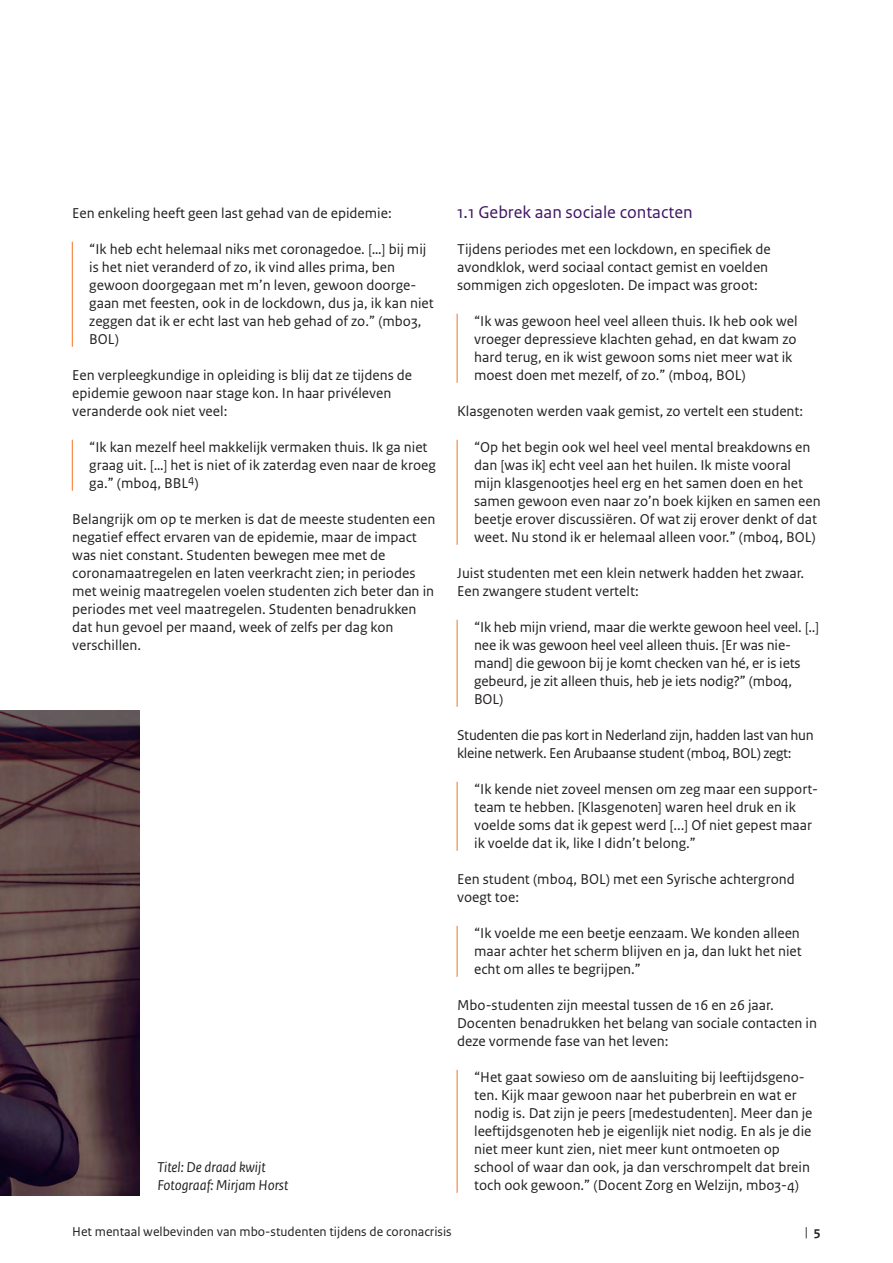
<style>
.page{position:relative;width:893px;height:1263px;background:#fff}
.page>*{position:absolute;margin:0;border:0;box-sizing:border-box;transform-origin:0 0}
._06_RIVM_Alineakop{font:18px "Rijksoverheid Sans Text";color:#401564}
.RIVM_uitspraken{font:15px/18px "Rijksoverheid Sans Text";color:#231f20}
._10_RIVM_Broodtekst{font:15px/18px "Rijksoverheid Sans Text";color:#231f20}
._10_RIVM_Broodtekst-2{font:15px/18px "Rijksoverheid Sans Text";letter-spacing:-.02em;color:#231f20}
._14_RIVM_Fotobijschr{font:italic 15px "Rijksoverheid Sans Text";color:#231f20}
.t1{font:13.5px "Rijksoverheid Sans Text";color:#231f20}
.s1{font-weight:700}
</style>
<div class="page">
<hr style="left:72px;top:242px;width:1px;height:105px;background:#f37421">
<hr style="left:72px;top:440px;width:1px;height:51px;background:#f37421">
<hr style="left:457px;top:314px;width:1px;height:69px;background:#f37421">
<hr style="left:457px;top:440px;width:1px;height:105px;background:#f37421">
<hr style="left:457px;top:620px;width:1px;height:87px;background:#f37421">
<hr style="left:457px;top:782px;width:1px;height:69px;background:#f37421">
<hr style="left:457px;top:926px;width:1px;height:51px;background:#f37421">
<hr style="left:457px;top:1070px;width:1px;height:123px;background:#f37421">
<img style="left:0;top:710px;width:140px;height:485px">
<p class="_10_RIVM_Broodtekst" style="left:72px;top:204px;width:321px">Een enkeling heeft geen last gehad van de epidemie:</p>
<p class="RIVM_uitspraken" style="left:89px;top:240px;width:346px">“Ik heb echt helemaal niks met coronagedoe. […] bij mij is het niet veranderd of zo, ik vind alles prima, ben gewoon doorgegaan met m’n leven, gewoon doorge&shy;gaan met feesten, ook in de lockdown, dus ja, ik kan niet zeggen dat ik er echt last van heb gehad of zo.” (mbo3, BOL)</p>
<p class="_10_RIVM_Broodtekst" style="left:72px;top:366px;width:341px">Een verpleegkundige in opleiding is blij dat ze tijdens de epidemie gewoon naar stage kon. In haar privéleven veranderde ook niet veel:</p>
<p class="RIVM_uitspraken" style="left:89px;top:438px;width:348px">“Ik kan mezelf heel makkelijk vermaken thuis. Ik ga niet graag uit. […] het is niet of ik zaterdag even naar de kroeg ga.” (mbo4, BBL<sup>4</sup>)</p>
<p class="_10_RIVM_Broodtekst" style="left:72px;top:510px;width:365px">Belangrijk om op te merken is dat de meeste studenten een negatief effect ervaren van de epidemie, maar de impact was niet constant. Studenten bewegen mee met de coronamaatregelen en laten veerkracht zien; in periodes met weinig maatregelen voelen studenten zich beter dan in periodes met veel maatregelen. Studenten benadrukken dat hun gevoel per maand, week of zelfs per dag kon verschillen.</p>
<p class="_14_RIVM_Fotobijschr" style="left:157px;top:1159px;width:110px">Titel: De draad kwijt</p>
<p class="_14_RIVM_Fotobijschr" style="left:157px;top:1177px;width:132px">Fotograaf: Mirjam Horst</p>
<p class="_06_RIVM_Alineakop" style="left:457px;top:202px;width:237px">1.1 Gebrek aan sociale contacten</p>
<p class="_10_RIVM_Broodtekst" style="left:457px;top:240px;width:315px">Tijdens periodes met een lockdown, en specifiek de avondklok, werd sociaal contact gemist en voelden sommigen zich opgesloten. De impact was groot:</p>
<p class="RIVM_uitspraken" style="left:474px;top:312px;width:325px">“Ik was gewoon heel veel alleen thuis. Ik heb ook wel vroeger depressieve klachten gehad, en dat kwam zo hard terug, en ik wist gewoon soms niet meer wat ik moest doen met mezelf, of zo.” (mbo4, BOL)</p>
<p class="_10_RIVM_Broodtekst" style="left:457px;top:402px;width:348px">Klasgenoten werden vaak gemist, zo vertelt een student:</p>
<p class="RIVM_uitspraken" style="left:474px;top:438px;width:348px">“Op het begin ook wel heel veel mental breakdowns en dan [was ik] echt veel aan het huilen. Ik miste vooral mijn klasgenootjes heel erg en het samen doen en het samen gewoon even naar zo’n boek kijken en samen een beetje erover discussiëren. Of wat zij erover denkt of dat weet. Nu stond ik er helemaal alleen voor.” (mbo4, BOL)</p>
<p class="_10_RIVM_Broodtekst" style="left:457px;top:564px;width:349px">Juist studenten met een klein netwerk hadden het zwaar.<br>Een zwangere student vertelt:</p>
<p class="RIVM_uitspraken" style="left:474px;top:618px;width:347px">“Ik heb mijn vriend, maar die werkte gewoon heel veel. [..] nee ik was gewoon heel veel alleen thuis. [Er was nie&shy;mand] die gewoon bij je komt checken van hé, er is iets gebeurd, je zit alleen thuis, heb je iets nodig?” (mbo4, BOL)</p>
<p class="_10_RIVM_Broodtekst-2" style="left:457px;top:726px;width:358px">Studenten die pas kort in Nederland zijn, hadden last van hun kleine netwerk. Een Arubaanse student (mbo4, BOL) zegt:</p>
<p class="RIVM_uitspraken" style="left:474px;top:780px;width:346px">“Ik kende niet zoveel mensen om zeg maar een support&shy;team te hebben. [Klasgenoten] waren heel druk en ik voelde soms dat ik gepest werd [...] Of niet gepest maar ik voelde dat ik, like I didn’t belong.”</p>
<p class="_10_RIVM_Broodtekst" style="left:457px;top:870px;width:339px">Een student (mbo4, BOL) met een Syrische achtergrond voegt toe:</p>
<p class="RIVM_uitspraken" style="left:474px;top:924px;width:329px">“Ik voelde me een beetje eenzaam. We konden alleen maar achter het scherm blijven en ja, dan lukt het niet echt om alles te begrijpen.”</p>
<p class="_10_RIVM_Broodtekst" style="left:457px;top:996px;width:361px">Mbo-studenten zijn meestal tussen de 16 en 26 jaar.<br>Docenten benadrukken het belang van sociale contacten in deze vormende fase van het leven:</p>
<p class="RIVM_uitspraken" style="left:474px;top:1068px;width:340px">“Het gaat sowieso om de aansluiting bij leeftijdsgeno&shy;ten. Kijk maar gewoon naar het puberbrein en wat er nodig is. Dat zijn je peers [medestudenten]. Meer dan je leeftijdsgenoten heb je eigenlijk niet nodig. En als je die niet meer kunt zien, niet meer kunt ontmoeten op school of waar dan ook, ja dan verschrompelt dat brein toch ook gewoon.” (Docent Zorg en Welzijn, mbo3-4)</p>
<p class="t1" style="left:72px;top:1223px;width:381px">Het mentaal welbevinden van mbo-studenten tijdens de coronacrisis</p>
<p class="t1" style="left:805px;top:1223px;width:17px">| <span class="s1">5</span></p>
</div>
